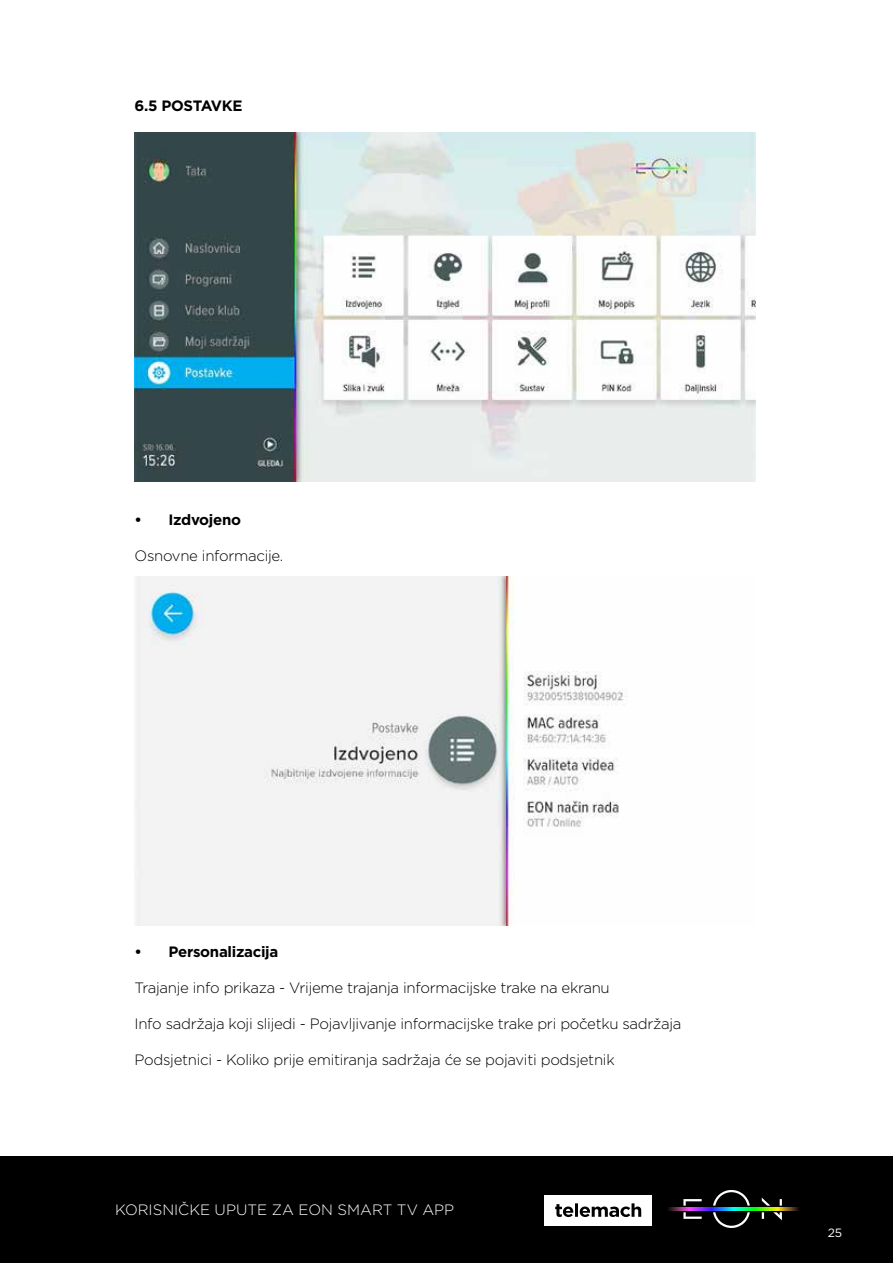
<style>
.page{position:relative;width:893px;height:1263px;background:#fff}
.page>*{position:absolute;margin:0;border:0;box-sizing:border-box;transform-origin:0 0}
.t1{font:300 15px "Gotham";letter-spacing:-.02em;color:#000}
.t2{font:700 15px "Gotham";letter-spacing:-.02em;color:#000}
.t3{font:300 15px "Gotham";color:#fff}
.t4{font:12px "Gotham";color:#fff}
</style>
<div class="page">
<div style="left:0;top:1157px;width:893px;height:106px;background:#000"></div>
<svg style="left:683px;top:1190px;width:99px;height:38px"></svg>
<svg style="left:668px;top:1207px;width:131px;height:3px"></svg>
<div style="left:544px;top:1195px;width:108px;height:31px;background:#fff"></div>
<svg style="left:555px;top:1203px;width:86px;height:14px"></svg>
<img style="left:135px;top:132px;width:620px;height:349px">
<img style="left:135px;top:576px;width:492px;height:350px">
<p class="t2" style="left:135px;top:96px;width:109px">6.5 POSTAVKE</p>
<p class="t2" style="left:135px;top:510px;width:108px">• Izdvojeno</p>
<p class="t1" style="left:135px;top:546px;width:150px">Osnovne informacije.</p>
<p class="t2" style="left:135px;top:942px;width:145px">• Personalizacija</p>
<p class="t1" style="left:135px;top:978px;width:477px">Trajanje info prikaza - Vrijeme trajanja informacijske trake na ekranu</p>
<p class="t1" style="left:135px;top:1014px;width:548px">Info sadržaja koji slijedi - Pojavljivanje informacijske trake pri početku sadržaja</p>
<p class="t1" style="left:135px;top:1050px;width:482px">Podsjetnici - Koliko prije emitiranja sadržaja će se pojaviti podsjetnik</p>
<p class="t3" style="left:115px;top:1201px;width:341px">KORISNIČKE UPUTE ZA EON SMART TV APP</p>
<p class="t4" style="left:828px;top:1225px;width:16px">25</p>
</div>
